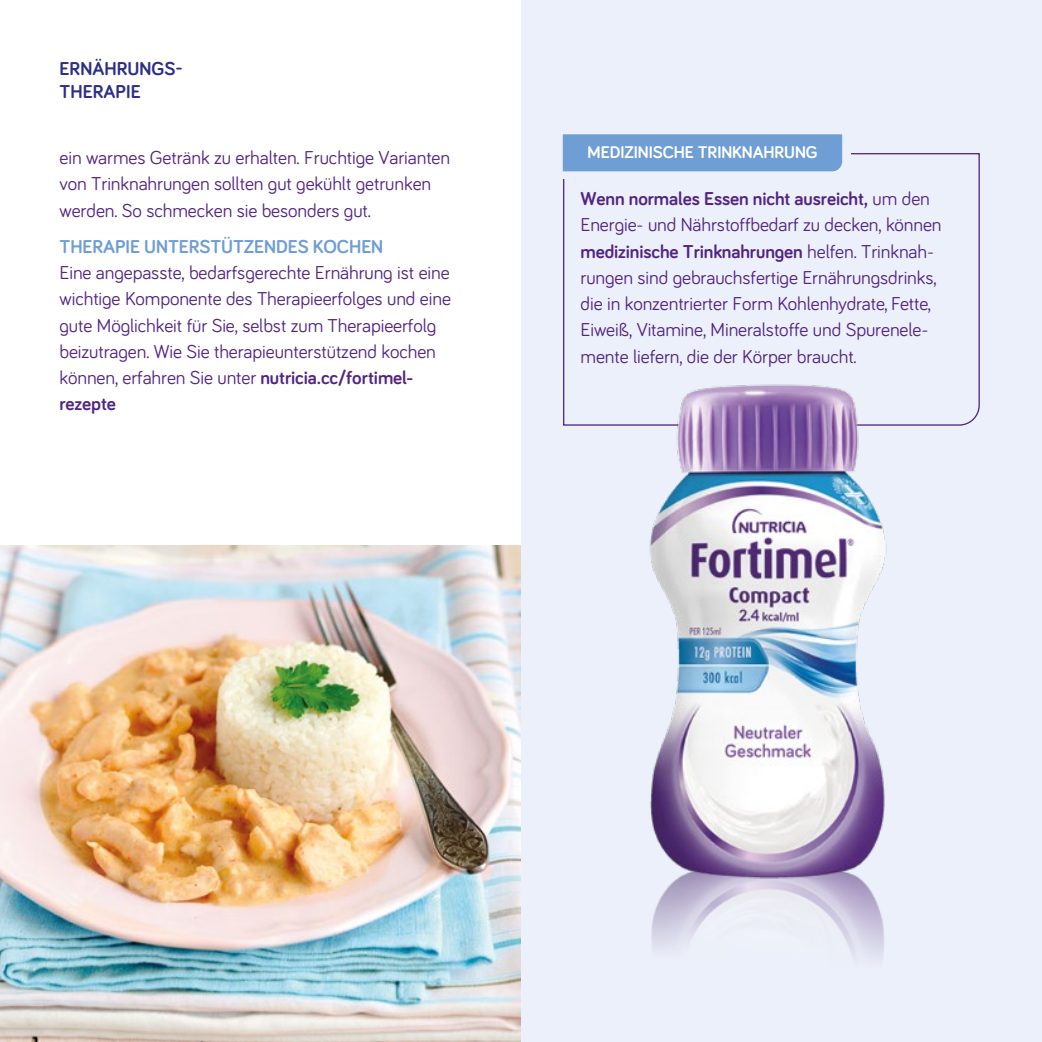
<style>
.page{position:relative;width:1042px;height:1042px;background:#fff}
.page>*{position:absolute;margin:0;border:0;box-sizing:border-box;transform-origin:0 0}
.t1{font:19.25px/26.2px "Bariol";letter-spacing:-.005em;color:#522583}
.t2{font:700 19.25px "Bariol";letter-spacing:-.005em;color:#6f9ed4}
.t3{font:700 19.25px/22.8px "Bariol";color:#2d2e87}
.t4{font:700 17.5px "Bariol";letter-spacing:-.005em;color:#fff}
.s1{font-weight:700}
</style>
<div class="page">
<div style="left:521px;top:0;width:521px;height:1042px;background:#ecf0fa"></div>
<img style="left:651px;top:893px;width:233px;height:66px">
<svg style="left:563px;top:153px;width:417px;height:273px"></svg>
<div style="left:556px;top:127px;width:295px;height:52px;background:#ecf0fa"></div>
<div style="left:563px;top:134px;width:279px;height:37px;background:#6f9ed4"></div>
<img style="left:602px;top:365px;width:296px;height:528px">
<img style="left:0;top:546px;width:521px;height:496px">
<p class="t3" style="left:60px;top:56px;width:125px">ERNÄHRUNGS-<br>THERAPIE</p>
<p class="t1" style="left:60px;top:143px;width:392px">ein warmes Getränk zu erhalten. Fruchtige Varianten von Trinknahrungen sollten gut gekühlt getrunken werden. So schmecken sie besonders gut.</p>
<p class="t2" style="left:60px;top:233px;width:325px">THERAPIE UNTERSTÜTZENDES KOCHEN</p>
<p class="t1" style="left:60px;top:258px;width:393px">Eine angepasste, bedarfsgerechte Ernährung ist eine wichtige Komponente des Therapieerfolges und eine gute Möglichkeit für Sie, selbst zum Therapieerfolg beizutragen. Wie Sie therapieunterstützend kochen können, erfahren Sie unter <span class="s1">nutricia.cc/fortimel&shy;rezepte</span></p>
<p class="t4" style="left:587px;top:140px;width:232px">MEDIZINISCHE TRINKNAHRUNG</p>
<p class="t1" style="left:580px;top:185px;width:362px"><span class="s1">Wenn normales Essen nicht ausreicht,</span> um den Energie- und Nährstoffbedarf zu decken, können <span class="s1">medizinische Trinknahrungen</span> helfen. Trinknah&shy;rungen sind gebrauchsfertige Ernährungsdrinks, die in konzentrierter Form Kohlenhydrate, Fette, Eiweiß, Vitamine, Mineralstoffe und Spurenele&shy;mente liefern, die der Körper braucht.</p>
</div>
